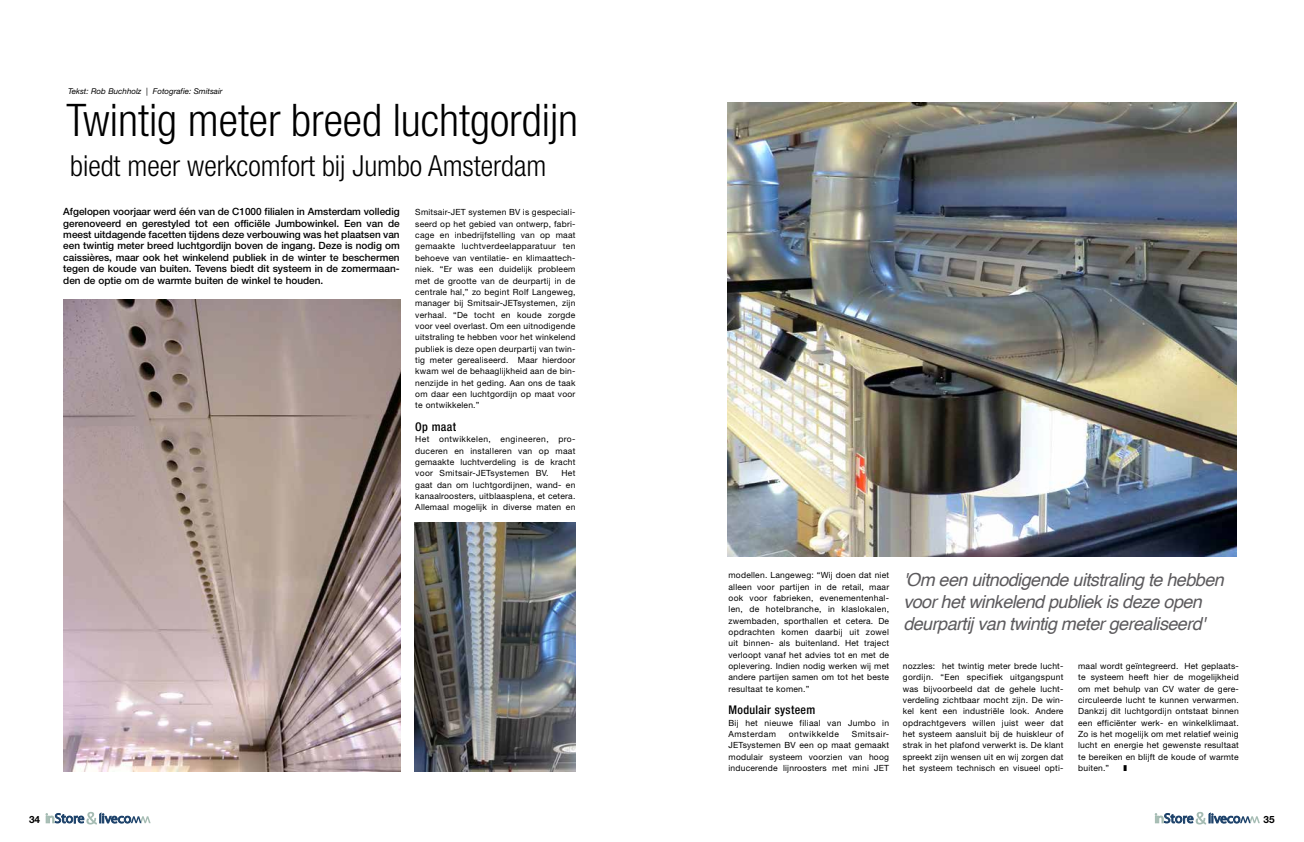
<style>
.page{position:relative;width:1304px;height:842px;background:#fff}
.page>*{position:absolute;margin:0;border:0;box-sizing:border-box;transform-origin:0 0}
.t1{font:300 condensed 45px "Helvetica Neue LT Std";color:#000}
.t2{font:300 condensed 29px "Helvetica Neue LT Std";color:#000}
.t3{font:italic 18px/22px "Helvetica";letter-spacing:-.03em;color:#5c5a5d}
.t4{font:500 condensed 12px "Helvetica Neue LT Std";letter-spacing:.025em;color:#000}
.t5{font:500 10px/11.3px "Helvetica Neue LT Std";color:#000;text-align:justify}
.t6{font:700 10px "Helvetica Neue LT Std";color:#000}
.t7{font:8.5px/11.3px "Helvetica Neue LT Std";letter-spacing:.025em;color:#000;text-align:justify}
.t8{font:8.5px "Helvetica Neue LT Std";letter-spacing:.055em;color:#000}
.t9{font:italic 8px "Helvetica Neue LT Std";color:#000}
</style>
<div class="page">
<svg style="left:1155px;top:812px;width:105px;height:12px"></svg>
<svg style="left:46px;top:812px;width:105px;height:12px"></svg>
<img style="left:728px;top:103px;width:508px;height:454px">
<img style="left:63px;top:300px;width:337px;height:471px">
<img style="left:415px;top:522px;width:160px;height:249px">
<p class="t9" style="left:68px;top:87px;width:156px">Tekst: Rob Buchholz | Fotografie: Smitsair</p>
<h1 class="t1" style="left:67px;top:94px;width:513px">Twintig meter breed luchtgordijn</h1>
<h2 class="t2" style="left:70px;top:149px;width:478px">biedt meer werkcomfort bij Jumbo Amsterdam</h2>
<p class="t5" style="left:63px;top:206px;width:338px">Afgelopen voorjaar werd één van de C1000 filialen in Amsterdam volledig gerenoveerd en gerestyled tot een officiële Jumbowinkel. Een van de meest uitdagende facetten tijdens deze verbouwing was het plaatsen van een twintig meter breed luchtgordijn boven de ingang. Deze is nodig om caissières, maar ook het winkelend publiek in de winter te beschermen tegen de koude van buiten. Tevens biedt dit systeem in de zomermaan&shy;den de optie om de warmte buiten de winkel te houden.</p>
<p class="t7" style="left:415px;top:207px;width:162px">Smitsair-JET systemen BV is gespeciali&shy;seerd op het gebied van ontwerp, fabri&shy;cage en inbedrijfstelling van op maat gemaakte luchtverdeelapparatuur ten behoeve van ventilatie- en klimaattech&shy;niek. “Er was een duidelijk probleem met de grootte van de deurpartij in de centrale hal,” zo begint Rolf Langeweg, manager bij Smitsair-JETsystemen, zijn verhaal. “De tocht en koude zorgde voor veel overlast. Om een uitnodigende uitstraling te hebben voor het winkelend publiek is deze open deurpartij van twin&shy;tig meter gerealiseerd. Maar hierdoor kwam wel de behaaglijkheid aan de bin&shy;nenzijde in het geding. Aan ons de taak om daar een luchtgordijn op maat voor te ontwikkelen.”</p>
<h3 class="t4" style="left:415px;top:419px;width:42px">Op maat</h3>
<p class="t7" style="left:415px;top:433px;width:162px">Het ontwikkelen, engineeren, pro&shy;duceren en installeren van op maat gemaakte luchtverdeling is de kracht voor Smitsair-JETsystemen BV.</p>
<p class="t7" style="left:415px;top:467px;width:162px;text-indent:146px">Het gaat dan om luchtgordijnen, wand- en kanaalroosters, uitblaasplena, et cetera.<br>Allemaal mogelijk in diverse maten en</p>
<p class="t7" style="left:729px;top:569px;width:162px">modellen. Langeweg: “Wij doen dat niet alleen voor partijen in de retail, maar ook voor fabrieken, evenementenhal&shy;len, de hotelbranche, in klaslokalen, zwembaden, sporthallen et cetera. De opdrachten komen daarbij uit zowel uit binnen- als buitenland. Het traject verloopt vanaf het advies tot en met de oplevering. Indien nodig werken wij met andere partijen samen om tot het beste resultaat te komen.”</p>
<h3 class="t4" style="left:729px;top:703px;width:88px">Modulair systeem</h3>
<p class="t7" style="left:729px;top:717px;width:162px">Bij het nieuwe filiaal van Jumbo in<br>Amsterdam</p>
<p class="t7" style="left:729px;top:728px;width:162px;text-indent:123px">Smitsair-JETsystemen BV een op maat gemaakt modulair systeem voorzien van hoog inducerende lijnroosters met mini JET</p>
<p class="t8" style="left:789px;top:729px;width:52px">ontwikkelde</p>
<h3 class="t3" style="left:903px;top:569px;width:322px">'Om een uitnodigende uitstraling te hebben voor het winkelend publiek is deze open deurpartij van twintig meter gerealiseerd'</h3>
<p class="t7" style="left:1078px;top:660px;width:162px">maal wordt geïntegreerd. Het geplaats&shy;te systeem heeft hier de mogelijkheid om met behulp van CV water de gere&shy;circuleerde lucht te kunnen verwarmen.<br>Dankzij dit luchtgordijn ontstaat binnen een efficiënter werk- en winkelklimaat.<br>Zo is het mogelijk om met relatief weinig lucht en energie het gewenste resultaat te bereiken en blijft de koude of warmte buiten.”</p>
<p class="t7" style="left:903px;top:660px;width:162px">nozzles: het twintig meter brede lucht&shy;gordijn. “Een specifiek uitgangspunt was bijvoorbeeld dat de gehele lucht&shy;verdeling zichtbaar mocht zijn. De win&shy;kel kent een industriële look. Andere opdrachtgevers willen juist weer dat het systeem aansluit bij de huiskleur of strak in het plafond verwerkt is. De klant spreekt zijn wensen uit en wij zorgen dat het systeem technisch en visueel opti-</p>
<p class="t6" style="left:29px;top:813px;width:13px">34</p>
<p class="t6" style="left:1263px;top:813px;width:13px">35</p>
</div>
